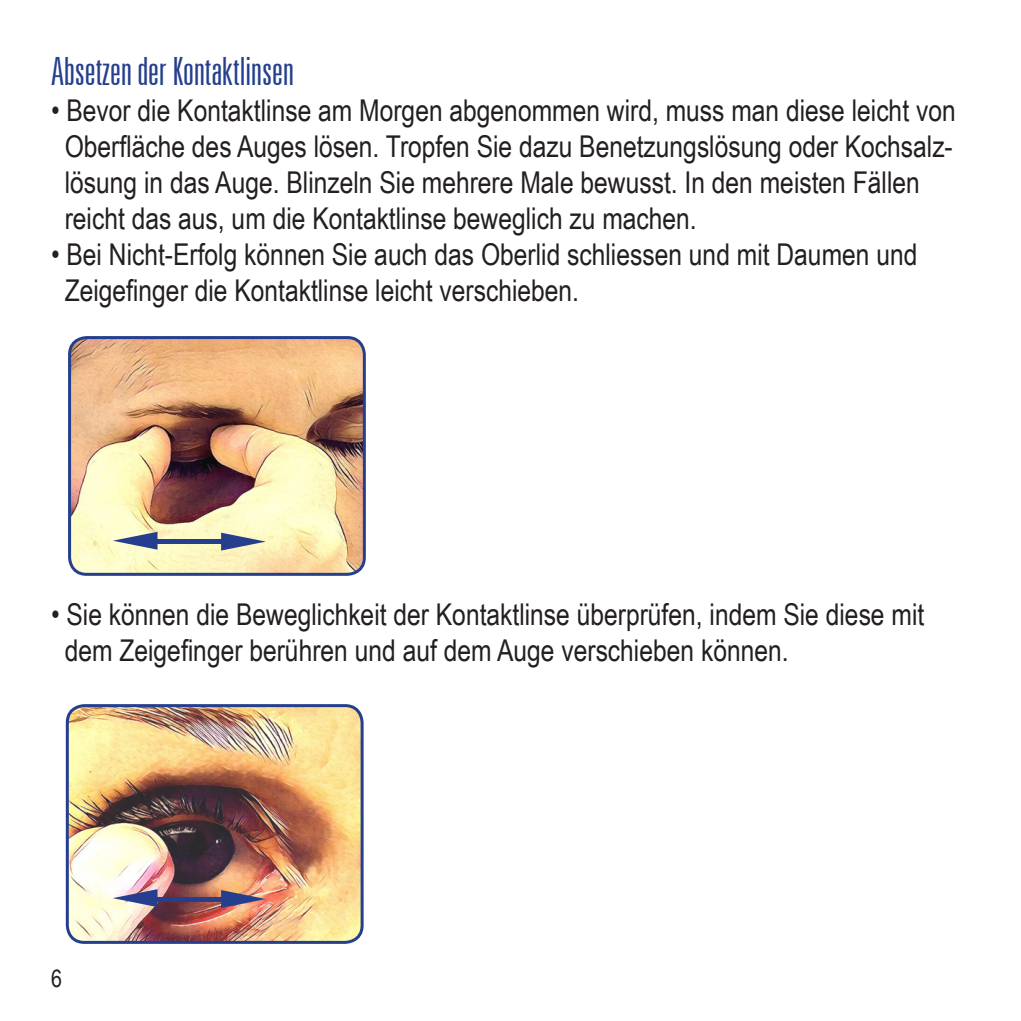
<style>
.page{position:relative;width:1021px;height:1021px;background:#fff}
.page>*{position:absolute;margin:0;border:0;box-sizing:border-box;transform-origin:0 0}
.t1{font:300 ultra-condensed 39px "Univers LT";color:#253f8e}
.t2{font:30px/36px "Arial Narrow";color:#231f20}
.t3{font:24px "Arial Narrow";color:#231f20}
</style>
<div class="page">
<img style="left:71px;top:340px;width:291px;height:232px">
<div style="left:68px;top:336px;width:298px;height:240px;border:3px solid #253f8e;border-radius:17px"></div>
<img style="left:67px;top:705px;width:295px;height:237px">
<div style="left:66px;top:704px;width:297px;height:239px;border:3px solid #253f8e;border-radius:17px"></div>
<div style="left:152px;top:539px;width:72px;height:5px;background:#253f8e"></div>
<svg style="left:113px;top:531px;width:44px;height:18px"></svg>
<svg style="left:221px;top:532px;width:45px;height:18px"></svg>
<div style="left:152px;top:896px;width:72px;height:5px;background:#253f8e"></div>
<svg style="left:113px;top:889px;width:44px;height:18px"></svg>
<svg style="left:221px;top:890px;width:45px;height:18px"></svg>
<h1 class="t1" style="left:51px;top:51px;width:244px">Absetzen der Kontaktlinsen</h1>
<p class="t2" style="left:65px;top:91px;width:892px;text-indent:-14px">• Bevor die Kontaktlinse am Morgen abgenommen wird, muss man diese leicht von Oberfläche des Auges lösen. Tropfen Sie dazu Benetzungslösung oder Kochsalz&shy;lösung in das Auge. Blinzeln Sie mehrere Male bewusst. In den meisten Fällen reicht das aus, um die Kontaktlinse beweglich zu machen.</p>
<p class="t2" style="left:65px;top:235px;width:854px;text-indent:-14px">• Bei Nicht-Erfolg können Sie auch das Oberlid schliessen und mit Daumen und<br>Zeigefinger die Kontaktlinse leicht verschieben.</p>
<p class="t2" style="left:65px;top:595px;width:861px;text-indent:-14px">• Sie können die Beweglichkeit der Kontaktlinse überprüfen, indem Sie diese mit dem Zeigefinger berühren und auf dem Auge verschieben können.</p>
<p class="t3" style="left:51px;top:961px;width:12px">6</p>
</div>
